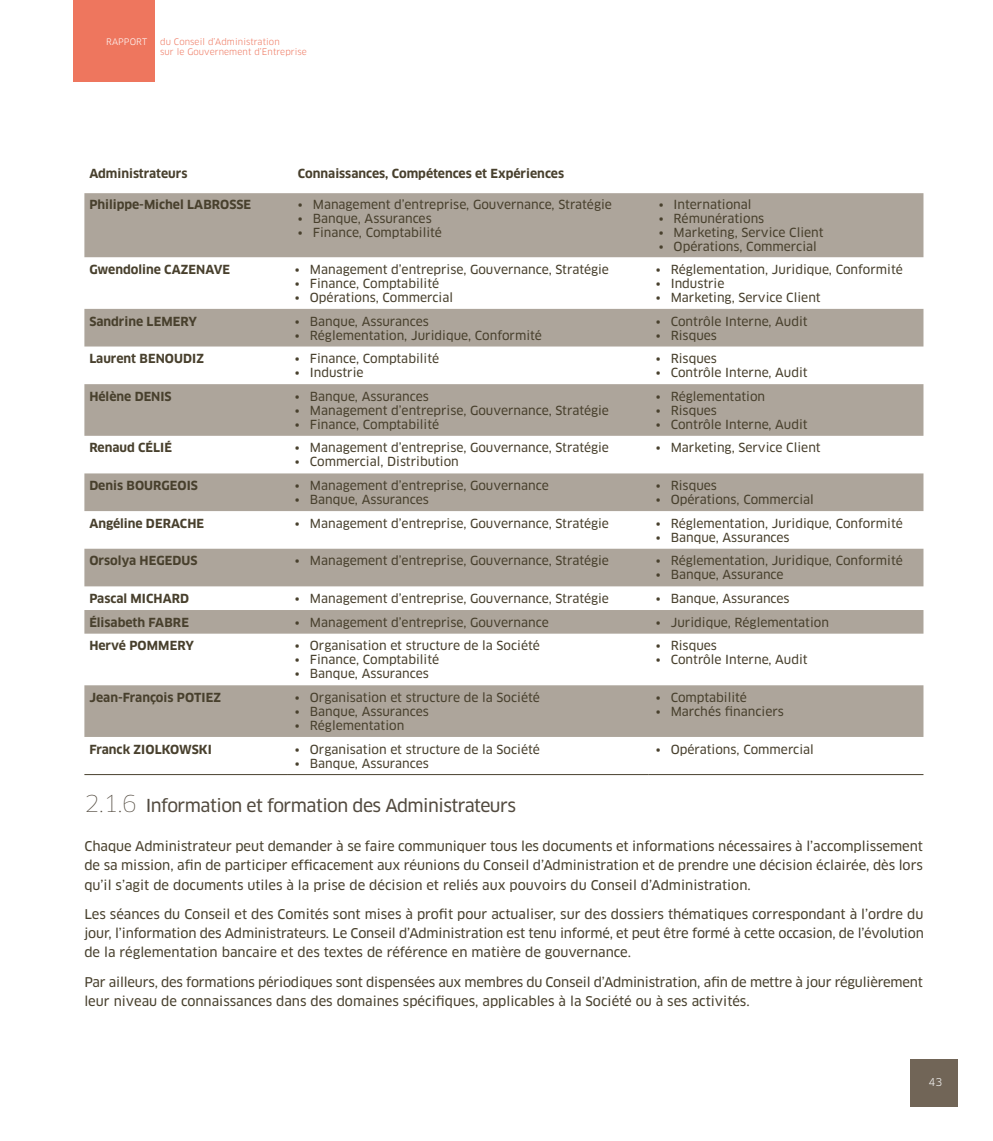
<style>
.page{position:relative;width:993px;height:1141px;background:#fff}
.page>*{position:absolute;margin:0;border:0;box-sizing:border-box;transform-origin:0 0}
.t1{font:17.5px "Clan OT News";letter-spacing:-.03em;color:#524a3f}
.t2{font:13.12px/19.2px "Clan OT News";letter-spacing:-.005em;color:#48402d;text-align:justify}
.t3{font:12.25px "Clan OT News";color:#48402d}
.Tab_tetiere{font:700 12.25px "Clan OT";color:#48402d}
.Tab_bold{font:700 12.25px "Clan OT";color:#48402d}
.t4{font:10.5px "Clan OT";color:#fff}
.t5{font:8.75px/10.5px "Clan OT";letter-spacing:.01em;color:#ee765e}
.t6{font:8.75px "Clan OT";letter-spacing:.01em;color:#fff}
.s1{font-family:"Clan OT";font-weight:100;font-size:22.75px}
</style>
<div class="page">
<div style="left:910px;top:1060px;width:47px;height:47px;background:#716557"></div>
<div style="left:73px;top:0;width:81px;height:81px;background:#ee765e"></div>
<svg style="left:84px;top:193px;width:839px;height:544px;fill:#ada59b"></svg>
<hr style="left:84px;top:774px;width:204px;height:1px;background:#48402d">
<hr style="left:288px;top:774px;width:360px;height:1px;background:#48402d">
<hr style="left:648px;top:774px;width:275px;height:1px;background:#48402d">
<p class="t6" style="left:106px;top:36px;width:42px">RAPPORT</p>
<p class="t5" style="left:160px;top:36px;width:148px">du Conseil d’Administration<br>sur le Gouvernement d’Entreprise</p>
<p class="Tab_tetiere" style="left:89px;top:167px;width:100px">Administrateurs</p>
<p class="Tab_tetiere" style="left:298px;top:167px;width:267px">Connaissances, Compétences et Expériences</p>
<p class="Tab_tetiere" style="left:89px;top:197px;width:163px">Philippe-Michel LABROSSE</p>
<p class="t3" style="left:298px;top:197px;width:315px">• Management d’entreprise, Gouvernance, Stratégie</p>
<p class="t3" style="left:298px;top:211px;width:135px">• Banque, Assurances</p>
<p class="t3" style="left:298px;top:225px;width:146px">• Finance, Comptabilité</p>
<p class="t3" style="left:658px;top:197px;width:94px">• International</p>
<p class="t3" style="left:658px;top:211px;width:107px">• Rémunérations</p>
<p class="t3" style="left:658px;top:225px;width:166px">• Marketing, Service Client</p>
<p class="t3" style="left:658px;top:239px;width:159px">• Opérations, Commercial</p>
<p class="Tab_tetiere" style="left:89px;top:262px;width:142px">Gwendoline CAZENAVE</p>
<p class="t3" style="left:295px;top:262px;width:315px">• Management d’entreprise, Gouvernance, Stratégie</p>
<p class="t3" style="left:295px;top:276px;width:146px">• Finance, Comptabilité</p>
<p class="t3" style="left:295px;top:290px;width:159px">• Opérations, Commercial</p>
<p class="t3" style="left:655px;top:262px;width:248px">• Réglementation, Juridique, Conformité</p>
<p class="t3" style="left:655px;top:276px;width:70px">• Industrie</p>
<p class="t3" style="left:655px;top:290px;width:166px">• Marketing, Service Client</p>
<p class="Tab_tetiere" style="left:89px;top:314px;width:109px">Sandrine LEMERY</p>
<p class="t3" style="left:295px;top:314px;width:135px">• Banque, Assurances</p>
<p class="t3" style="left:295px;top:328px;width:248px">• Réglementation, Juridique, Conformité</p>
<p class="t3" style="left:655px;top:314px;width:153px">• Contrôle Interne, Audit</p>
<p class="t3" style="left:655px;top:328px;width:63px">• Risques</p>
<p class="Tab_tetiere" style="left:89px;top:352px;width:116px">Laurent BENOUDIZ</p>
<p class="t3" style="left:295px;top:351px;width:146px">• Finance, Comptabilité</p>
<p class="t3" style="left:295px;top:365px;width:70px">• Industrie</p>
<p class="t3" style="left:655px;top:351px;width:63px">• Risques</p>
<p class="t3" style="left:655px;top:365px;width:153px">• Contrôle Interne, Audit</p>
<p class="Tab_bold" style="left:89px;top:389px;width:84px">Hélène DENIS</p>
<p class="t3" style="left:295px;top:389px;width:135px">• Banque, Assurances</p>
<p class="t3" style="left:295px;top:403px;width:315px">• Management d’entreprise, Gouvernance, Stratégie</p>
<p class="t3" style="left:295px;top:417px;width:146px">• Finance, Comptabilité</p>
<p class="t3" style="left:655px;top:389px;width:111px">• Réglementation</p>
<p class="t3" style="left:655px;top:403px;width:63px">• Risques</p>
<p class="t3" style="left:655px;top:417px;width:153px">• Contrôle Interne, Audit</p>
<p class="Tab_tetiere" style="left:89px;top:441px;width:84px">Renaud CÉLIÉ</p>
<p class="t3" style="left:295px;top:441px;width:315px">• Management d’entreprise, Gouvernance, Stratégie</p>
<p class="t3" style="left:295px;top:455px;width:165px">• Commercial, Distribution</p>
<p class="t3" style="left:655px;top:441px;width:166px">• Marketing, Service Client</p>
<p class="Tab_tetiere" style="left:89px;top:478px;width:110px">Denis BOURGEOIS</p>
<p class="t3" style="left:295px;top:478px;width:255px">• Management d’entreprise, Gouvernance</p>
<p class="t3" style="left:295px;top:492px;width:135px">• Banque, Assurances</p>
<p class="t3" style="left:655px;top:478px;width:63px">• Risques</p>
<p class="t3" style="left:655px;top:492px;width:159px">• Opérations, Commercial</p>
<p class="Tab_tetiere" style="left:89px;top:516px;width:116px">Angéline DERACHE</p>
<p class="t3" style="left:295px;top:516px;width:315px">• Management d’entreprise, Gouvernance, Stratégie</p>
<p class="t3" style="left:655px;top:516px;width:248px">• Réglementation, Juridique, Conformité</p>
<p class="t3" style="left:655px;top:530px;width:135px">• Banque, Assurances</p>
<p class="Tab_tetiere" style="left:89px;top:554px;width:110px">Orsolya HEGEDUS</p>
<p class="t3" style="left:295px;top:554px;width:315px">• Management d’entreprise, Gouvernance, Stratégie</p>
<p class="t3" style="left:655px;top:554px;width:248px">• Réglementation, Juridique, Conformité</p>
<p class="t3" style="left:655px;top:568px;width:129px">• Banque, Assurance</p>
<p class="Tab_tetiere" style="left:89px;top:591px;width:101px">Pascal MICHARD</p>
<p class="t3" style="left:295px;top:591px;width:315px">• Management d’entreprise, Gouvernance, Stratégie</p>
<p class="t3" style="left:655px;top:591px;width:135px">• Banque, Assurances</p>
<p class="Tab_tetiere" style="left:89px;top:615px;width:101px">Élisabeth FABRE</p>
<p class="t3" style="left:295px;top:615px;width:255px">• Management d’entreprise, Gouvernance</p>
<p class="t3" style="left:655px;top:615px;width:175px">• Juridique, Réglementation</p>
<p class="Tab_tetiere" style="left:89px;top:639px;width:106px">Hervé POMMERY</p>
<p class="t3" style="left:295px;top:639px;width:246px">• Organisation et structure de la Société</p>
<p class="t3" style="left:295px;top:653px;width:146px">• Finance, Comptabilité</p>
<p class="t3" style="left:295px;top:667px;width:135px">• Banque, Assurances</p>
<p class="t3" style="left:655px;top:639px;width:63px">• Risques</p>
<p class="t3" style="left:655px;top:653px;width:153px">• Contrôle Interne, Audit</p>
<p class="Tab_tetiere" style="left:89px;top:690px;width:133px">Jean-François POTIEZ</p>
<p class="t3" style="left:295px;top:690px;width:246px">• Organisation et structure de la Société</p>
<p class="t3" style="left:295px;top:704px;width:135px">• Banque, Assurances</p>
<p class="t3" style="left:295px;top:718px;width:111px">• Réglementation</p>
<p class="Tab_tetiere" style="left:89px;top:742px;width:124px">Franck ZIOLKOWSKI</p>
<p class="t3" style="left:295px;top:742px;width:246px">• Organisation et structure de la Société</p>
<p class="t3" style="left:295px;top:756px;width:135px">• Banque, Assurances</p>
<p class="t3" style="left:655px;top:690px;width:93px">• Comptabilité</p>
<p class="t3" style="left:655px;top:704px;width:130px">• Marchés financiers</p>
<p class="t3" style="left:655px;top:742px;width:159px">• Opérations, Commercial</p>
<p class="t1" style="left:84px;top:795px;width:433px"><span class="s1">2.1.6</span> Information et formation des Administrateurs</p>
<p class="t2" style="left:84px;top:837px;width:839px">Chaque Administrateur peut demander à se faire communiquer tous les documents et informations nécessaires à l’accomplissement de sa mission, afin de participer efficacement aux réunions du Conseil d’Administration et de prendre une décision éclairée, dès lors qu’il s’agit de documents utiles à la prise de décision et reliés aux pouvoirs du Conseil d’Administration.</p>
<p class="t2" style="left:84px;top:904px;width:840px">Les séances du Conseil et des Comités sont mises à profit pour actualiser, sur des dossiers thématiques correspondant à l’ordre du jour, l’information des Administrateurs. Le Conseil d’Administration est tenu informé, et peut être formé à cette occasion, de l’évolution de la réglementation bancaire et des textes de référence en matière de gouvernance.</p>
<p class="t2" style="left:84px;top:972px;width:839px">Par ailleurs, des formations périodiques sont dispensées aux membres du Conseil d’Administration, afin de mettre à jour régulièrement leur niveau de connaissances dans des domaines spécifiques, applicables à la Société ou à ses activités.</p>
<p class="t4" style="left:928px;top:1075px;width:15px">43</p>
</div>
